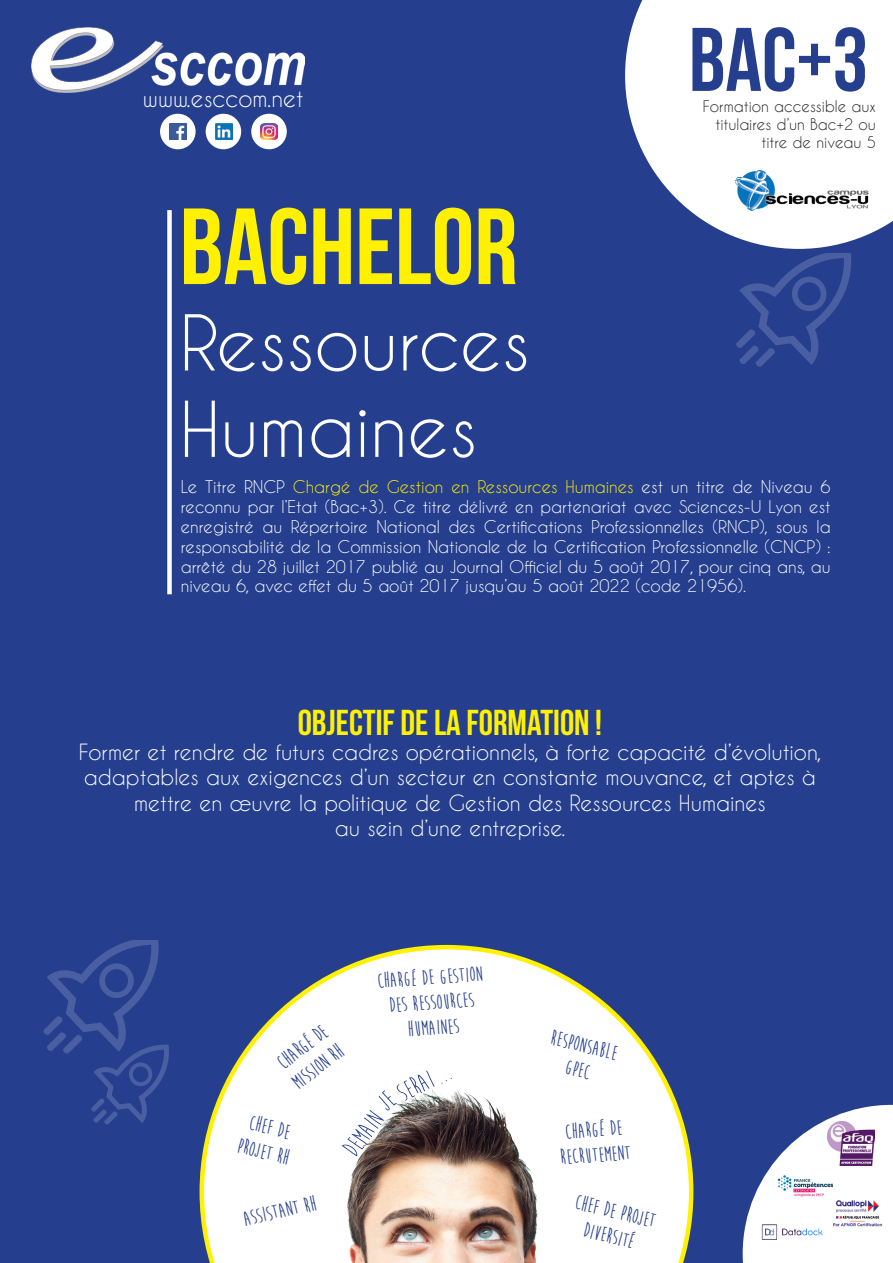
<style>
.page{position:relative;width:893px;height:1263px;background:#253f8e}
.page>*{position:absolute;margin:0;border:0;box-sizing:border-box;transform-origin:0 0}
.t1{font:108px "Bebas Neue";color:#fff101}
.t2{font:90px "Bebas Neue";color:#253f8e}
.t3{font:72px "Caviar Dreams";color:#fff}
.t4{font:36px "Bebas Neue";color:#fff101}
.t5{font:22.5px "Caviar Dreams";color:#fff}
.t6{font:21px/25.2px "Caviar Dreams";color:#fff;text-align:center}
.t7{font:700 21px/25.2px "Moon Flower";color:#253f8e;text-align:center}
.t8{font:16.5px/19.8px "Caviar Dreams";color:#fff;text-align:justify}
.t9{font:15px/18px "Caviar Dreams";color:#231f20;text-align:right}
.s1{color:#fff101}
</style>
<div class="page">
<img style="left:31px;top:28px;width:273px;height:64px">
<svg style="left:200px;top:945px;width:493px;height:318px"></svg>
<svg style="left:625px;top:0;width:268px;height:249px"></svg>
<div style="left:167px;top:210px;width:5px;height:384px;background:#fff"></div>
<img style="left:317px;top:1016px;width:251px;height:247px">
<svg style="left:736px;top:254px;width:119px;height:114px"></svg>
<svg style="left:43px;top:940px;width:128px;height:185px"></svg>
<div style="left:161px;top:114px;width:34px;height:35px;background:#fff;border-radius:50%"></div>
<div style="left:160px;top:114px;width:36px;height:35px;border:2px solid #fff;border-radius:50%"></div>
<div style="left:252px;top:114px;width:34px;height:35px;background:#fff;border-radius:50%"></div>
<div style="left:251px;top:114px;width:36px;height:35px;border:2px solid #fff;border-radius:50%"></div>
<div style="left:206px;top:114px;width:34px;height:35px;background:#fff;border-radius:50%"></div>
<div style="left:206px;top:114px;width:35px;height:35px;border:2px solid #fff;border-radius:50%"></div>
<img style="left:169px;top:123px;width:17px;height:17px">
<img style="left:216px;top:123px;width:16px;height:17px">
<img style="left:261px;top:123px;width:16px;height:17px">
<img style="left:736px;top:170px;width:132px;height:40px">
<svg style="left:743px;top:1105px;width:150px;height:158px"></svg>
<img style="left:759px;top:1217px;width:65px;height:31px">
<img style="left:772px;top:1169px;width:67px;height:32px">
<img style="left:827px;top:1121px;width:48px;height:45px">
<img style="left:830px;top:1195px;width:54px;height:36px">
<p class="t5" style="left:143px;top:85px;width:162px">www.esccom.net</p>
<p class="t1" style="left:180px;top:187px;width:340px">BACHELOR</p>
<p class="t3" style="left:180px;top:300px;width:352px">Ressources</p>
<p class="t3" style="left:180px;top:386px;width:299px">Humaines</p>
<p class="t2" style="left:689px;top:10px;width:181px">BAC+3</p>
<p class="t9" style="left:703px;top:97px;width:175px">Formation accessible aux titulaires d’un Bac+2 ou</p>
<p class="t9" style="left:761px;top:133px;width:116px">titre de niveau 5</p>
<p class="t8" style="left:181px;top:477px;width:651px">Le Titre RNCP <span class="s1">Chargé de Gestion en Ressources Humaines</span> est un titre de Niveau 6 reconnu par l’Etat (Bac+3). Ce titre délivré en partenariat avec Sciences-U Lyon est enregistré au Répertoire National des Certifications Professionnelles (RNCP), sous la responsabilité de la Commission Nationale de la Certification Professionnelle (CNCP) : arrêté du 28 juillet 2017 publié au Journal Officiel du 5 août 2017, pour cinq ans, au niveau 6, avec effet du 5 août 2017 jusqu’au 5 août 2022 (code 21956).</p>
<p class="t4" style="left:298px;top:703px;width:306px">OBJECTIF DE LA FORMATION !</p>
<p class="t6" style="left:79px;top:739px;width:744px">Former et rendre de futurs cadres opérationnels, à forte capacité d’évolution, adaptables aux exigences d’un secteur en constante mouvance, et aptes à mettre en œuvre la politique de Gestion des Ressources Humaines</p>
<p class="t6" style="left:335px;top:815px;width:232px">au sein d’une entreprise.</p>
<p class="t7" style="left:272px;top:1054px;width:59px;rotate:-37deg">chargé de</p>
<p class="t7" style="left:287px;top:1075px;width:60px;rotate:-37deg">mission rh</p>
<p class="t7" style="left:252px;top:1110px;width:43px;rotate:14deg">CHEF DE</p>
<p class="t7" style="left:241px;top:1133px;width:54px;rotate:14deg">projet rh</p>
<p class="t7" style="left:376px;top:969px;width:107px;rotate:-4deg">chargé de gestion des ressources humaines</p>
<p class="t7" style="left:554px;top:1025px;width:70px;rotate:14deg">responsable</p>
<p class="t7" style="left:568px;top:1054px;width:27px;rotate:14deg">gpec</p>
<p class="t7" style="left:564px;top:1119px;width:59px;rotate:-4deg">chargé de</p>
<p class="t7" style="left:559px;top:1145px;width:72px;rotate:-4deg">recrutement</p>
<p class="t7" style="left:241px;top:1207px;width:76px;rotate:-12deg">assistant rh</p>
<p class="t7" style="left:578px;top:1189px;width:84px;rotate:14deg">chef de projet</p>
<p class="t7" style="left:587px;top:1217px;width:53px;rotate:14deg">diversité</p>
</div>
